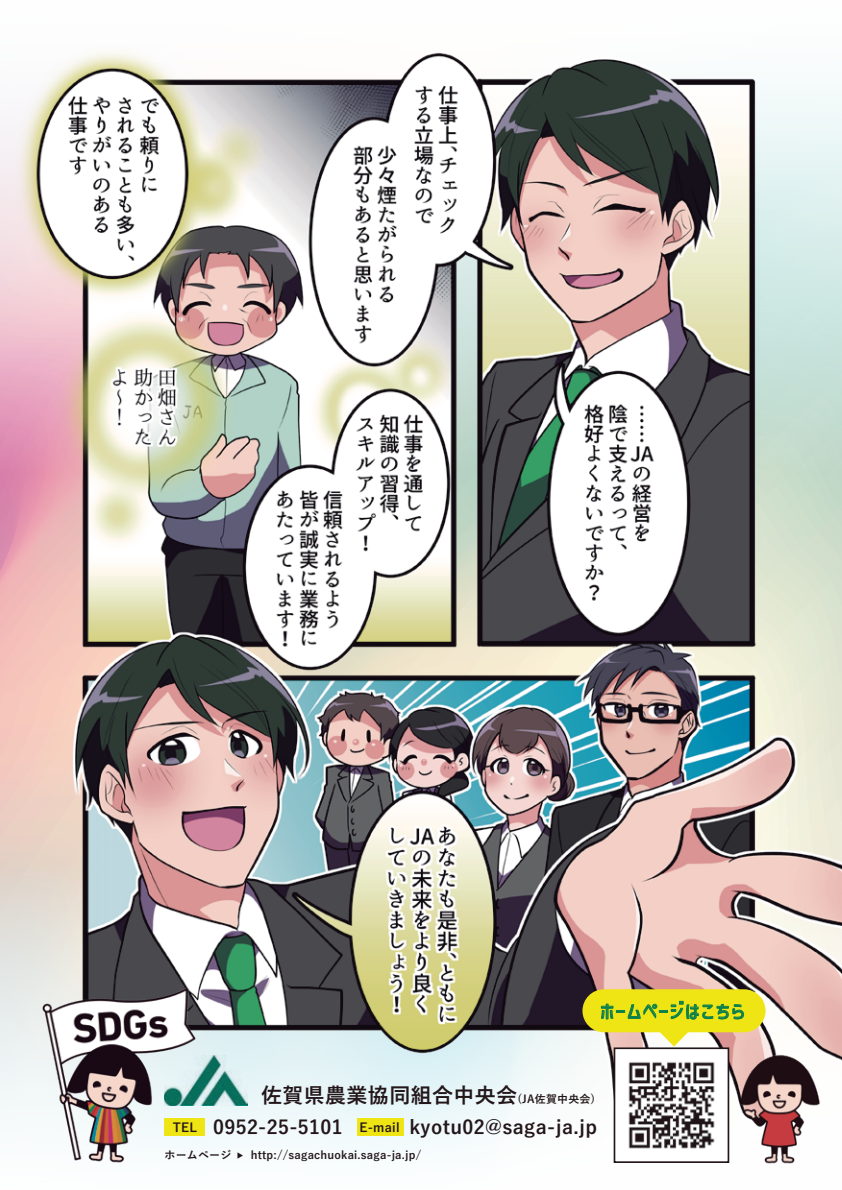
<style>
.page{position:relative;width:842px;height:1190px;background:#fff}
.page>*{position:absolute;margin:0;border:0;box-sizing:border-box;transform-origin:0 0}
.t1{font:700 21px "Yu Go";letter-spacing:.02em;color:#231619}
.t2{font:700 19px "Yu Go";letter-spacing:.02em;color:#231619}
.t3{font:19px "Corporate Logo Medium ver 2";letter-spacing:.04em;color:#0c804b}
.t4{font:700 11px "Yu Go";letter-spacing:.02em;color:#231619}
.t5{font:700 7px "Yu Go";color:#231619}
.s1{font-size:11px}
.s2{font-size:12.4px}
</style>
<div class="page">
<img style="left:0;top:52px;width:841px;height:1100px">
<div style="left:357px;top:1118px;width:46px;height:17px;background:#f0e514"></div>
<img style="left:14px;top:973px;width:209px;height:190px">
<div style="left:613px;top:1047px;width:115px;height:116px;background:#fff;border:2px solid #231619"></div>
<img style="left:628px;top:1062px;width:81px;height:87px">
<div style="left:582px;top:989px;width:183px;height:43px;background:#f0e514;border-radius:21px"></div>
<svg style="left:600px;top:1000px;width:143px;height:19px"></svg>
<svg style="left:658px;top:1032px;width:31px;height:14px"></svg>
<img style="left:709px;top:1038px;width:132px;height:126px">
<p class="t3" style="left:599px;top:998px;width:147px">ホームページはこちら</p>
<p class="t1" style="left:261px;top:1083px;width:335px">佐賀県農業協同組合中央会<span class="s1">(JA佐賀中央会)</span></p>
<p class="t2" style="left:173px;top:1116px;width:425px"><span class="s2">TEL</span> 0952-25-5101 <span class="s2">E-mail</span> kyotu02@saga-ja.jp</p>
<p class="t4" style="left:164px;top:1149px;width:68px">ホームページ</p>
<p class="t5" style="left:236px;top:1158px;width:8px;rotate:-90deg">▼</p>
<p class="t4" style="left:251px;top:1149px;width:172px">http://sagachuokai.saga-ja.jp/</p>
</div>
